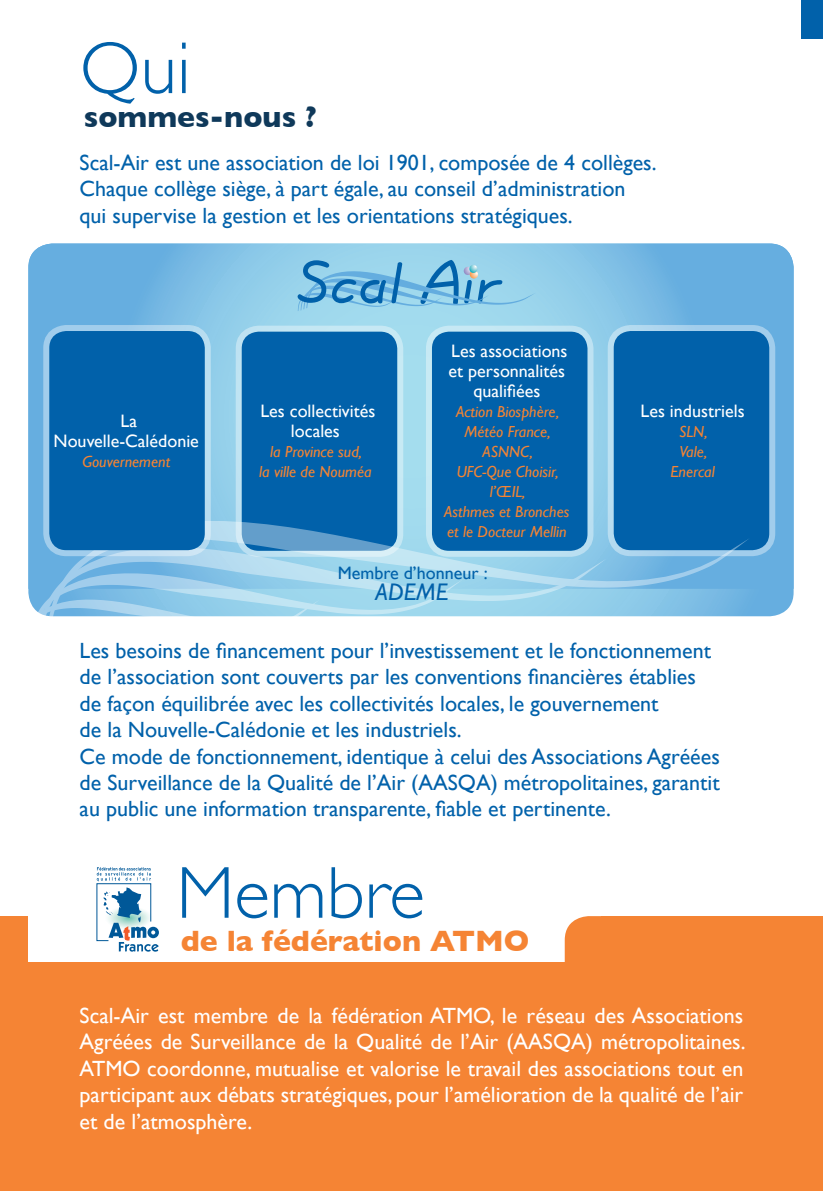
<style>
.page{position:relative;width:823px;height:1191px;background:#fff}
.page>*{position:absolute;margin:0;border:0;box-sizing:border-box;transform-origin:0 0}
.t1{font:300 74px "Gill Sans";color:#0161aa}
.t2{font:700 30px "Gill Sans";color:#f58434}
.t3{font:700 30px "Gill Sans";color:#0f395a}
.t4{font:italic 24px "Gill Sans";color:#0161aa}
.t5{font:22px/26.4px "Gill Sans";color:#0161aa}
.t6{font:22px/26.4px "Gill Sans";color:#fff;text-align:justify}
.t7{font:18px/20px "Gill Sans";color:#fff;text-align:center}
.t8{font:18px "Gill Sans";color:#0161aa}
.t9{font:italic 16px/20px "Gill Sans";color:#f58434;text-align:center}
</style>
<div class="page">
<svg style="left:28px;top:243px;width:765px;height:346px;background:#7fc0e5"></svg>
<div style="left:425px;top:326px;width:168px;height:231px;border:12px solid #fff;border-radius:17px"></div>
<div style="left:235px;top:326px;width:168px;height:231px;border:12px solid #fff;border-radius:17px"></div>
<div style="left:607px;top:325px;width:167px;height:231px;border:12px solid #fff;border-radius:17px"></div>
<div style="left:431px;top:332px;width:156px;height:219px;background:#0161aa;border-radius:17px"></div>
<div style="left:613px;top:331px;width:155px;height:219px;background:#0161aa;border-radius:17px"></div>
<div style="left:241px;top:332px;width:156px;height:219px;background:#0161aa;border-radius:17px"></div>
<div style="left:43px;top:325px;width:168px;height:231px;border:12px solid #fff;border-radius:17px"></div>
<div style="left:0;top:916px;width:822px;height:275px;background:#f58434"></div>
<svg style="left:297px;top:260px;width:238px;height:51px;background:#7cbddf"></svg>
<div style="left:28px;top:871px;width:572px;height:90px;background:#fff"></div>
<div style="left:800px;top:0;width:22px;height:39px;background:#0161aa"></div>
<svg style="left:96px;top:867px;width:63px;height:84px"></svg>
<svg style="left:47px;top:521px;width:702px;height:96px"></svg>
<svg style="left:38px;top:547px;width:568px;height:70px;background:#9ccfe9"></svg>
<svg style="left:28px;top:573px;width:435px;height:44px;background:#9bd0eb"></svg>
<div style="left:49px;top:331px;width:156px;height:219px;background:#0161aa;border-radius:17px"></div>
<svg style="left:564px;top:916px;width:37px;height:46px;background:#f58f46"></svg>
<h1 class="t1" style="left:80px;top:26px;width:113px">Qui</h1>
<h2 class="t3" style="left:84px;top:100px;width:234px">sommes-nous ?</h2>
<p class="t5" style="left:80px;top:149px;width:578px">Scal-Air est une association de loi 1901, composée de 4 collèges.<br>Chaque collège siège, à part égale, au conseil d’administration qui supervise la gestion et les orientations stratégiques.</p>
<p class="t7" style="left:54px;top:410px;width:147px">La<br>Nouvelle-Calédonie</p>
<p class="t9" style="left:82px;top:451px;width:89px">Gouvernement</p>
<p class="t7" style="left:260px;top:401px;width:116px">Les collectivités locales</p>
<p class="t9" style="left:259px;top:442px;width:114px">la Province sud,<br>la ville de Nouméa</p>
<p class="t7" style="left:448px;top:341px;width:120px">Les associations et personnalités qualifiées</p>
<p class="t9" style="left:444px;top:402px;width:127px">Action Biosphère,<br>Météo France,<br>ASNNC,<br>UFC-Que Choisir, l’ŒIL,<br>Asthmes et Bronches et le Docteur Mellin</p>
<p class="t8" style="left:337px;top:562px;width:151px">Membre d’honneur :</p>
<p class="t4" style="left:375px;top:578px;width:74px">ADEME</p>
<p class="t7" style="left:640px;top:401px;width:105px">Les industriels</p>
<p class="t9" style="left:670px;top:421px;width:46px">SLN,<br>Vale,<br>Enercal</p>
<p class="t5" style="left:80px;top:637px;width:641px">Les besoins de financement pour l’investissement et le fonctionnement de l’association sont couverts par les conventions financières établies de façon équilibrée avec les collectivités locales, le gouvernement<br>de la Nouvelle-Calédonie et les industriels.<br>Ce mode de fonctionnement, identique à celui des Associations Agréées de Surveillance de la Qualité de l’Air (AASQA) métropolitaines, garantit au public une information transparente, fiable et pertinente.</p>
<h1 class="t1" style="left:176px;top:850px;width:250px">Membre</h1>
<h2 class="t2" style="left:181px;top:922px;width:350px">de la fédération ATMO</h2>
<p class="t6" style="left:80px;top:1002px;width:667px">Scal-Air est membre de la fédération ATMO, le réseau des Associations Agréées de Surveillance de la Qualité de l’Air (AASQA) métropolitaines.<br>ATMO coordonne, mutualise et valorise le travail des associations tout en participant aux débats stratégiques, pour l’amélioration de la qualité de l’air et de l’atmosphère.</p>
</div>
